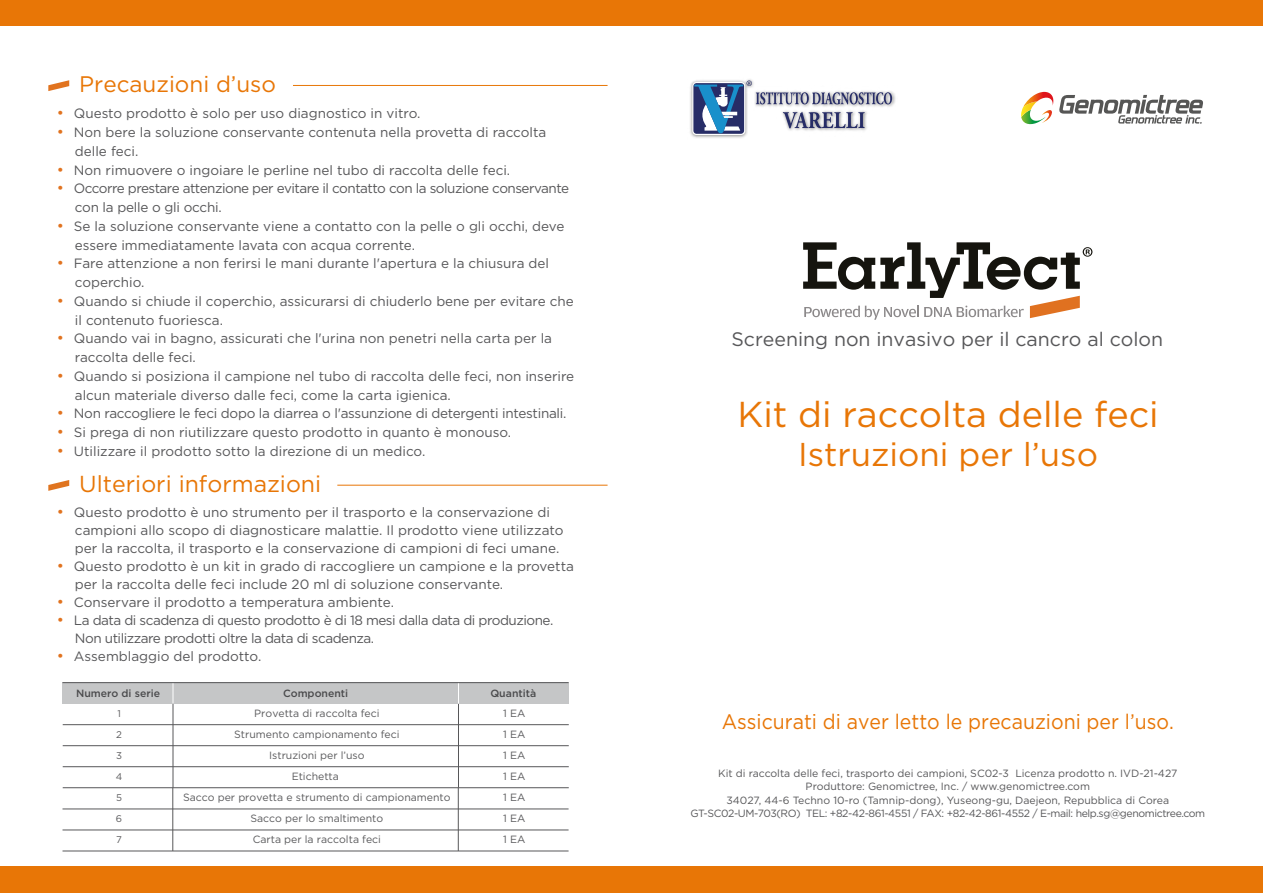
<style>
.page{position:relative;width:1263px;height:893px;background:#fff}
.page>*{position:absolute;margin:0;border:0;box-sizing:border-box;transform-origin:0 0}
.t1{font:36px "Gotham";color:#e87606}
.t2{font:33px "Gotham";color:#e87606}
.t3{font:23.1px "Gotham";color:#e87606}
.t4{font:22.5px "Gotham";color:#e87606}
.t5{font:21px "Gotham";color:#e87606;scale:.93 1}
.t6{font:19.5px "Gotham";color:#575759}
.t7{font:13.5px/18.8px "Gotham";color:#575759}
.t8{font:13.5px/18.8px "Gotham";letter-spacing:-.035em;color:#575759}
.t9{font:13.5px "Gotham";letter-spacing:-.02em;color:#575759}
.t10{font:10.5px/13.5px "Gotham";color:#575759;text-align:center}
.t11{font:10.5px/21px "Gotham";color:#5a5a5c;text-align:center}
.t12{font:500 10.5px "Gotham";color:#4b4b4d}
.t13{font:9.75px/21px "Gotham";color:#5a5a5c}
.s1{font-size:15px;color:#e1731f}
</style>
<div class="page">
<div style="left:0;top:0;width:1263px;height:26px;background:#e87606"></div>
<div style="left:0;top:866px;width:1263px;height:27px;background:#e87606"></div>
<hr style="left:63px;top:851px;width:506px;height:1px;background:#575759">
<div style="left:63px;top:683px;width:506px;height:21px;background:#c5c6c7"></div>
<hr style="left:173px;top:704px;width:1px;height:84px;background:#575759">
<hr style="left:458px;top:704px;width:1px;height:84px;background:#575759">
<svg style="left:173px;top:684px;width:1px;height:19px"></svg>
<svg style="left:458px;top:683px;width:1px;height:21px"></svg>
<hr style="left:63px;top:724px;width:110px;height:1px;background:#575759">
<hr style="left:63px;top:745px;width:110px;height:1px;background:#575759">
<hr style="left:63px;top:766px;width:110px;height:1px;background:#575759">
<hr style="left:63px;top:787px;width:110px;height:1px;background:#575759">
<hr style="left:173px;top:724px;width:285px;height:1px;background:#575759">
<hr style="left:173px;top:745px;width:285px;height:1px;background:#575759">
<hr style="left:173px;top:766px;width:285px;height:1px;background:#575759">
<hr style="left:173px;top:787px;width:285px;height:1px;background:#575759">
<hr style="left:458px;top:724px;width:111px;height:1px;background:#575759">
<hr style="left:458px;top:745px;width:111px;height:1px;background:#575759">
<hr style="left:458px;top:766px;width:111px;height:1px;background:#575759">
<hr style="left:458px;top:787px;width:111px;height:1px;background:#575759">
<hr style="left:173px;top:788px;width:1px;height:63px;background:#575759">
<hr style="left:458px;top:788px;width:1px;height:63px;background:#575759">
<hr style="left:63px;top:809px;width:506px;height:1px;background:#575759">
<hr style="left:63px;top:830px;width:506px;height:1px;background:#575759">
<hr style="left:337px;top:485px;width:271px;height:1px;background:#e87606">
<svg style="left:48px;top:480px;width:21px;height:11px"></svg>
<hr style="left:293px;top:85px;width:315px;height:1px;background:#e87606">
<svg style="left:48px;top:80px;width:21px;height:11px"></svg>
<hr style="left:63px;top:682px;width:506px;height:1px;background:#575759">
<svg style="left:1021px;top:92px;width:182px;height:33px"></svg>
<img style="left:690px;top:79px;width:206px;height:59px">
<svg style="left:692px;top:82px;width:53px;height:53px"></svg>
<svg style="left:693px;top:83px;width:51px;height:51px"></svg>
<svg style="left:694px;top:81px;width:198px;height:52px"></svg>
<svg style="left:803px;top:242px;width:289px;height:78px"></svg>
<h3 class="t4" style="left:79px;top:70px;width:198px">Precauzioni d’uso</h3>
<p class="t7" style="left:57px;top:104px;width:365px"><span class="s1">•</span> Questo prodotto è solo per uso diagnostico in vitro.</p>
<p class="t7" style="left:75px;top:123px;width:473px;text-indent:-18px"><span class="s1">•</span> Non bere la soluzione conservante contenuta nella provetta di raccolta delle feci.</p>
<p class="t7" style="left:57px;top:160px;width:455px"><span class="s1">•</span> Non rimuovere o ingoiare le perline nel tubo di raccolta delle feci.</p>
<p class="t8" style="left:75px;top:179px;width:496px;text-indent:-18px"><span class="s1">•</span> Occorre prestare attenzione per evitare il contatto con la soluzione conservante con la pelle o gli occhi.</p>
<p class="t7" style="left:75px;top:216px;width:491px;text-indent:-18px"><span class="s1">•</span> Se la soluzione conservante viene a contatto con la pelle o gli occhi, deve essere immediatamente lavata con acqua corrente.</p>
<p class="t7" style="left:75px;top:254px;width:476px;text-indent:-18px"><span class="s1">•</span> Fare attenzione a non ferirsi le mani durante l'apertura e la chiusura del coperchio.</p>
<p class="t7" style="left:75px;top:291px;width:500px;text-indent:-18px"><span class="s1">•</span> Quando si chiude il coperchio, assicurarsi di chiuderlo bene per evitare che il contenuto fuoriesca.</p>
<p class="t7" style="left:75px;top:329px;width:479px;text-indent:-18px"><span class="s1">•</span> Quando vai in bagno, assicurati che l'urina non penetri nella carta per la raccolta delle feci.</p>
<p class="t7" style="left:75px;top:366px;width:501px;text-indent:-18px"><span class="s1">•</span> Quando si posiziona il campione nel tubo di raccolta delle feci, non inserire alcun materiale diverso dalle feci, come la carta igienica.</p>
<p class="t9" style="left:57px;top:405px;width:511px"><span class="s1">•</span> Non raccogliere le feci dopo la diarrea o l'assunzione di detergenti intestinali.</p>
<p class="t7" style="left:57px;top:423px;width:456px"><span class="s1">•</span> Si prega di non riutilizzare questo prodotto in quanto è monouso.</p>
<p class="t7" style="left:57px;top:441px;width:370px"><span class="s1">•</span> Utilizzare il prodotto sotto la direzione di un medico.</p>
<h3 class="t3" style="left:79px;top:469px;width:243px">Ulteriori informazioni</h3>
<p class="t7" style="left:75px;top:503px;width:490px;line-height:18px;text-indent:-18px"><span class="s1">•</span> Questo prodotto è uno strumento per il trasporto e la conservazione di campioni allo scopo di diagnosticare malattie. Il prodotto viene utilizzato per la raccolta, il trasporto e la conservazione di campioni di feci umane.</p>
<p class="t7" style="left:75px;top:557px;width:500px;line-height:18px;text-indent:-18px"><span class="s1">•</span> Questo prodotto è un kit in grado di raccogliere un campione e la provetta per la raccolta delle feci include 20 ml di soluzione conservante.</p>
<p class="t7" style="left:57px;top:592px;width:339px"><span class="s1">•</span> Conservare il prodotto a temperatura ambiente.</p>
<p class="t8" style="left:75px;top:611px;width:480px;line-height:18px;text-indent:-18px"><span class="s1">•</span> La data di scadenza di questo prodotto è di 18 mesi dalla data di produzione.<br>Non utilizzare prodotti oltre la data di scadenza.</p>
<p class="t7" style="left:57px;top:646px;width:206px"><span class="s1">•</span> Assemblaggio del prodotto.</p>
<p class="t12" style="left:76px;top:686px;width:85px">Numero di serie</p>
<p class="t13" style="left:116px;top:703px;width:8px">1<br>2<br>3<br>4</p>
<p class="t11" style="left:234px;top:703px;width:167px">Provetta di raccolta feci<br>Strumento campionamento feci<br>Istruzioni per l’uso<br>Etichetta</p>
<p class="t12" style="left:283px;top:686px;width:67px">Componenti</p>
<p class="t12" style="left:490px;top:686px;width:47px">Quantità</p>
<p class="t11" style="left:503px;top:703px;width:24px;text-align:justify">1 EA 1 EA 1 EA 1 EA</p>
<p class="t13" style="left:116px;top:787px;width:8px;text-align:justify">5<br>6<br>7</p>
<p class="t11" style="left:183px;top:786px;width:269px">Sacco per provetta e strumento di campionamento<br>Sacco per lo smaltimento<br>Carta per la raccolta feci</p>
<p class="t11" style="left:503px;top:786px;width:24px;text-align:justify">1 EA 1 EA 1 EA</p>
<h3 class="t6" style="left:731px;top:327px;width:433px">Screening non invasivo per il cancro al colon</h3>
<h1 class="t1" style="left:737px;top:391px;width:423px">Kit di raccolta delle feci</h1>
<h2 class="t2" style="left:798px;top:434px;width:301px">Istruzioni per l’uso</h2>
<h3 class="t5" style="left:722px;top:708px;width:488px">Assicurati di aver letto le precauzioni per l’uso.</h3>
<p class="t10" style="left:690px;top:766px;width:516px">Kit di raccolta delle feci, trasporto dei campioni, SC02-3 Licenza prodotto n. IVD-21-427<br>Produttore: Genomictree, Inc. / www.genomictree.com<br>34027, 44-6 Techno 10-ro (Tamnip-dong), Yuseong-gu, Daejeon, Repubblica di Corea GT-SC02-UM-703(RO) TEL: +82-42-861-4551 / FAX: +82-42-861-4552 / E-mail: help.sg@genomictree.com</p>
</div>
